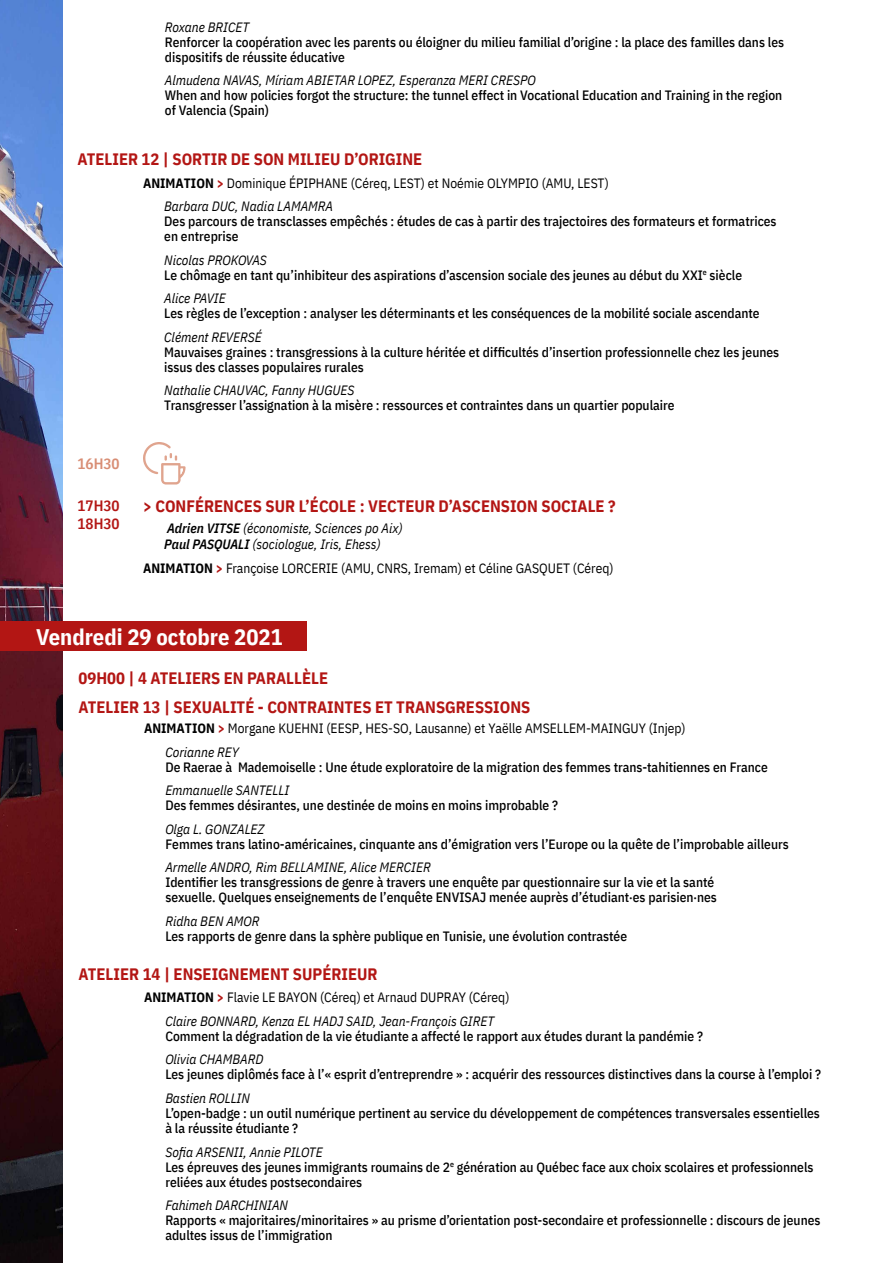
<style>
.page{position:relative;width:893px;height:1263px;background:#fff}
.page>*{position:absolute;margin:0;border:0;box-sizing:border-box;transform-origin:0 0}
.t1{font:700 22.5px "IBM Plex Sans Cond";color:#fff}
.t2{font:700 16.5px/28.7px "IBM Plex Sans Cond";color:#b31614}
.t3{font:600 15px/18px "IBM Plex Sans Cond";color:#b31614}
.t4{font:600 15px "IBM Plex Sans Cond";color:#d88d74}
.t5{font:500 13.5px/15px "IBM Plex Sans Cond";color:#000}
.t6{font:italic 13.5px/16.5px "IBM Plex Sans Cond";color:#000}
.t7{font:13.5px/23.5px "IBM Plex Sans Cond";color:#000}
.s1{font-weight:700}
.s2{font-weight:700;color:#b31614}
.s3{font-style:italic}
.s4{font-weight:400;font-style:italic}
.s5{font-weight:600}
.s6{font-weight:700;font-style:normal}
.s7{font-weight:700;font-style:normal;color:#b31614}
.s8{font-style:normal}
</style>
<div class="page">
<img style="left:0;top:0;width:63px;height:1262px">
<svg style="left:143px;top:442px;width:43px;height:42px"></svg>
<div style="left:0;top:621px;width:307px;height:30px;background:#b31614"></div>
<p class="t6" style="left:165px;top:18px;width:86px">Roxane BRICET</p>
<p class="t5" style="left:165px;top:33px;width:621px">Renforcer la coopération avec les parents ou éloigner du milieu familial d’origine : la place des familles dans les dispositifs de réussite éducative</p>
<p class="t6" style="left:165px;top:71px;width:372px">Almudena NAVAS, Míriam ABIETAR LOPEZ, Esperanza MERI CRESPO</p>
<p class="t5" style="left:165px;top:87px;width:619px">When and how policies forgot the structure: the tunnel effect in Vocational Education and Training in the region of Valencia (Spain)</p>
<p class="t2" style="left:78px;top:143px;width:346px">ATELIER 12 | SORTIR DE SON MILIEU D’ORIGINE</p>
<p class="t7" style="left:164px;top:170px;width:446px;text-indent:-21px"><span class="s1">ANIMATION</span> <span class="s2">&gt;</span> Dominique ÉPIPHANE (Céreq, LEST) et Noémie OLYMPIO (AMU, LEST)<br><span class="s3">Barbara DUC, Nadia LAMAMRA</span></p>
<p class="t5" style="left:164px;top:213px;width:614px">Des parcours de transclasses empêchés : études de cas à partir des trajectoires des formateurs et formatrices en entreprise</p>
<p class="t5" style="left:164px;top:251px;width:579px"><span class="s4">Nicolas PROKOVAS<br></span>Le chômage en tant qu’inhibiteur des aspirations d’ascension sociale des jeunes au début du XXI<sup>e</sup> siècle</p>
<p class="t6" style="left:164px;top:289px;width:63px">Alice PAVIE</p>
<p class="t5" style="left:164px;top:305px;width:597px">Les règles de l’exception : analyser les déterminants et les conséquences de la mobilité sociale ascendante</p>
<p class="t6" style="left:164px;top:328px;width:99px">Clément REVERSÉ</p>
<p class="t5" style="left:164px;top:343px;width:616px">Mauvaises graines : transgressions à la culture héritée et difficultés d’insertion professionnelle chez les jeunes issus des classes populaires rurales</p>
<p class="t6" style="left:164px;top:381px;width:192px">Nathalie CHAUVAC, Fanny HUGUES</p>
<p class="t5" style="left:164px;top:397px;width:512px">Transgresser l’assignation à la misère : ressources et contraintes dans un quartier populaire</p>
<p class="t4" style="left:78px;top:452px;width:44px">16H30</p>
<p class="t3" style="left:78px;top:495px;width:44px">17H30<br>18H30</p>
<p class="t2" style="left:143px;top:490px;width:474px">&gt; CONFÉRENCES SUR L’ÉCOLE : VECTEUR D’ASCENSION SOCIALE ?</p>
<p class="t6" style="left:164px;top:519px;width:240px"><span class="s5">Adrien VITSE</span> (économiste, Sciences po Aix)<br><span class="s5">Paul PASQUALI</span> (sociologue, Iris, Ehess)</p>
<p class="t7" style="left:143px;top:555px;width:472px"><span class="s1">ANIMATION</span> <span class="s2">&gt;</span> Françoise LORCERIE (AMU, CNRS, Iremam) et Céline GASQUET (Céreq)</p>
<h1 class="t1" style="left:36px;top:619px;width:248px">Vendredi 29 octobre 2021</h1>
<p class="t2" style="left:79px;top:662px;width:453px">09H00 | 4 ATELIERS EN PARALLÈLE<br>ATELIER 13 | SEXUALITÉ - CONTRAINTES ET TRANSGRESSIONS</p>
<p class="t7" style="left:165px;top:716px;width:522px;text-indent:-21px"><span class="s1">ANIMATION</span> <span class="s2">&gt;</span> Morgane KUEHNI (EESP, HES-SO, Lausanne) et Yaëlle AMSELLEM-MAINGUY (Injep)<br><span class="s3">Corianne REY</span></p>
<p class="t5" style="left:165px;top:758px;width:604px">De Raerae à Mademoiselle : Une étude exploratoire de la migration des femmes trans-tahitiennes en France</p>
<p class="t6" style="left:165px;top:781px;width:125px">Emmanuelle SANTELLI</p>
<p class="t5" style="left:165px;top:797px;width:394px">Des femmes désirantes, une destinée de moins en moins improbable ?</p>
<p class="t6" style="left:165px;top:820px;width:101px">Olga L. GONZALEZ</p>
<p class="t5" style="left:165px;top:835px;width:625px">Femmes trans latino-américaines, cinquante ans d’émigration vers l’Europe ou la quête de l’improbable ailleurs</p>
<p class="t6" style="left:165px;top:858px;width:267px">Armelle ANDRO, Rim BELLAMINE, Alice MERCIER</p>
<p class="t5" style="left:165px;top:874px;width:553px">Identifier les transgressions de genre à travers une enquête par questionnaire sur la vie et la santé sexuelle. Quelques enseignements de l’enquête ENVISAJ menée auprès d’étudiant.es parisien.nes</p>
<p class="t6" style="left:165px;top:912px;width:96px">Ridha BEN AMOR</p>
<p class="t5" style="left:165px;top:927px;width:463px">Les rapports de genre dans la sphère publique en Tunisie, une évolution contrastée</p>
<p class="t2" style="left:79px;top:959px;width:300px">ATELIER 14 | ENSEIGNEMENT SUPÉRIEUR</p>
<p class="t6" style="left:144px;top:985px;width:367px;line-height:23.5px;text-align:center"><span class="s6">ANIMATION</span> <span class="s7">&gt;</span> <span class="s8">Flavie LE BAYON (Céreq) et Arnaud DUPRAY (Céreq)<br></span>Claire BONNARD, Kenza EL HADJ SAID, Jean-François GIRET</p>
<p class="t5" style="left:165px;top:1027px;width:539px">Comment la dégradation de la vie étudiante a affecté le rapport aux études durant la pandémie ?</p>
<p class="t6" style="left:165px;top:1050px;width:100px">Olivia CHAMBARD</p>
<p class="t5" style="left:165px;top:1066px;width:657px">Les jeunes diplômés face à l’« esprit d’entreprendre » : acquérir des ressources distinctives dans la course à l’emploi ?</p>
<p class="t6" style="left:165px;top:1089px;width:86px">Bastien ROLLIN</p>
<p class="t5" style="left:165px;top:1104px;width:656px">L’open-badge : un outil numérique pertinent au service du développement de compétences transversales essentielles à la réussite étudiante ?</p>
<p class="t5" style="left:165px;top:1143px;width:650px"><span class="s4">Sofia ARSENII, Annie PILOTE<br></span>Les épreuves des jeunes immigrants roumains de 2<sup>e</sup> génération au Québec face aux choix scolaires et professionnels reliées aux études postsecondaires</p>
<p class="t6" style="left:165px;top:1196px;width:124px">Fahimeh DARCHINIAN</p>
<p class="t5" style="left:165px;top:1211px;width:657px">Rapports « majoritaires/minoritaires » au prisme d’orientation post-secondaire et professionnelle : discours de jeunes adultes issus de l’immigration</p>
</div>
